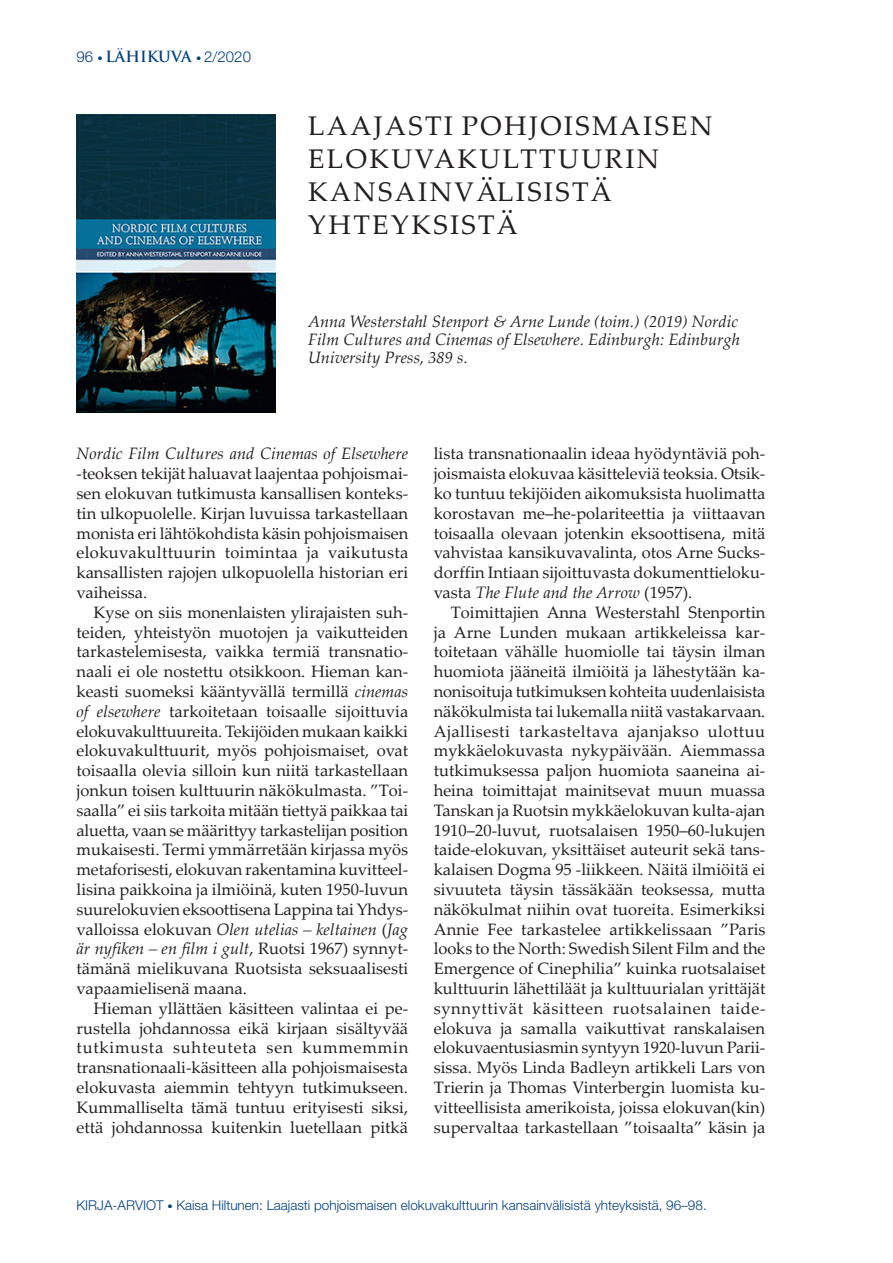
<style>
.page{position:relative;width:893px;height:1263px;background:#fff}
.page>*{position:absolute;margin:0;border:0;box-sizing:border-box;transform-origin:0 0}
.KATSAUS_jne_otsikko{font:27px "Palatino Linotype";letter-spacing:.09em;color:#231f20}
.KATSAUS_jne_leipis{font:16.5px/19.8px "Palatino Linotype";color:#231f20;text-align:justify}
.KATSAUS_jne_leipis_1{font:16.5px/19.8px "Palatino Linotype";color:#231f20;text-align:justify}
.Teostiedot_kirja-arv{font:italic 16.5px/18px "Palatino Linotype";color:#231f20}
.t1{font:300 15px "Helvetica Neue";color:#003f80}
.t2{font:300 13.5px "Helvetica Neue";color:#003f80}
.s1{font-size:10.5px}
.s2{font-family:"Trajan Pro";font-weight:700}
.s3{font-style:italic}
</style>
<div class="page">
<img style="left:77px;top:115px;width:198px;height:298px">
<p class="t1" style="left:77px;top:47px;width:176px">96 <span class="s1">•</span> <span class="s2">LÄHIKUVA</span> <span class="s1">•</span> 2/2020</p>
<p class="KATSAUS_jne_otsikko" style="left:308px;top:106px;width:406px">LAAJASTI POHJOISMAISEN</p>
<p class="KATSAUS_jne_otsikko" style="left:308px;top:139px;width:353px">ELOKUVAKULTTUURIN</p>
<p class="KATSAUS_jne_otsikko" style="left:308px;top:172px;width:305px">KANSAINVÄLISISTÄ</p>
<p class="KATSAUS_jne_otsikko" style="left:308px;top:205px;width:211px">YHTEYKSISTÄ</p>
<p class="Teostiedot_kirja-arv" style="left:308px;top:312px;width:434px">Anna Westerstahl Stenport &amp; Arne Lunde (toim.) (2019) Nordic<br>Film Cultures and Cinemas of Elsewhere. Edinburgh: Edinburgh<br>University Press, 389 s.</p>
<p class="KATSAUS_jne_leipis_1" style="left:77px;top:443px;width:333px"><span class="s3">Nordic Film Cultures and Cinemas of Elsewhere </span>-teoksen tekijät haluavat laajentaa pohjoismai&shy;sen elokuvan tutkimusta kansallisen konteks&shy;tin ulkopuolelle. Kirjan luvuissa tarkastellaan monista eri lähtökohdista käsin pohjoismaisen elokuvakulttuurin toimintaa ja vaikutusta kansallisten rajojen ulkopuolella historian eri vaiheissa.</p>
<p class="KATSAUS_jne_leipis" style="left:77px;top:602px;width:333px;text-indent:17px">Kyse on siis monenlaisten ylirajaisten suh&shy;teiden, yhteistyön muotojen ja vaikutteiden tarkastelemisesta, vaikka termiä transnatio&shy;naali ei ole nostettu otsikkoon. Hieman kan&shy;keasti suomeksi kääntyvällä termillä <span class="s3">cinemas of elsewhere</span> tarkoitetaan toisaalle sijoittuvia elokuvakulttuureita. Tekijöiden mukaan kaikki elokuvakulttuurit, myös pohjoismaiset, ovat toisaalla olevia silloin kun niitä tarkastellaan jonkun toisen kulttuurin näkökulmasta. ”Toi&shy;saalla” ei siis tarkoita mitään tiettyä paikkaa tai aluetta, vaan se määrittyy tarkastelijan position mukaisesti. Termi ymmärretään kirjassa myös metaforisesti, elokuvan rakentamina kuvitteel&shy;lisina paikkoina ja ilmiöinä, kuten 1950-luvun suurelokuvien eksoottisena Lappina tai Yhdys&shy;valloissa elokuvan <span class="s3">Olen utelias – keltainen</span> (<span class="s3">Jag är nyfiken – en film i gult</span>, Ruotsi 1967) synnyt&shy;tämänä mielikuvana Ruotsista seksuaalisesti vapaamielisenä maana.</p>
<p class="KATSAUS_jne_leipis" style="left:77px;top:998px;width:333px;text-indent:17px">Hieman yllättäen käsitteen valintaa ei pe&shy;rustella johdannossa eikä kirjaan sisältyvää tutkimusta suhteuteta sen kummemmin transnationaali-käsitteen alla pohjoismaisesta elokuvasta aiemmin tehtyyn tutkimukseen.<br>Kummalliselta tämä tuntuu erityisesti siksi, että johdannossa kuitenkin luetellaan pitkä</p>
<p class="KATSAUS_jne_leipis" style="left:434px;top:443px;width:333px">lista transnationaalin ideaa hyödyntäviä poh&shy;joismaista elokuvaa käsitteleviä teoksia. Otsik&shy;ko tuntuu tekijöiden aikomuksista huolimatta korostavan me–he-polariteettia ja viittaavan toisaalla olevaan jotenkin eksoottisena, mitä vahvistaa kansikuvavalinta, otos Arne Sucks&shy;dorffin Intiaan sijoittuvasta dokumenttieloku&shy;vasta <span class="s3">The Flute and the Arrow</span> (1957).</p>
<p class="KATSAUS_jne_leipis" style="left:434px;top:602px;width:333px;text-indent:17px">Toimittajien Anna Westerstahl Stenportin ja Arne Lunden mukaan artikkeleissa kar&shy;toitetaan vähälle huomiolle tai täysin ilman huomiota jääneitä ilmiöitä ja lähestytään ka&shy;nonisoituja tutkimuksen kohteita uudenlaisista näkökulmista tai lukemalla niitä vastakarvaan.<br>Ajallisesti tarkasteltava ajanjakso ulottuu mykkäelokuvasta nykypäivään. Aiemmassa tutkimuksessa paljon huomiota saaneina ai&shy;heina toimittajat mainitsevat muun muassa Tanskan ja Ruotsin mykkäelokuvan kulta-ajan 1910–20-luvut, ruotsalaisen 1950–60-lukujen taide-elokuvan, yksittäiset auteurit sekä tans&shy;kalaisen Dogma 95 -liikkeen. Näitä ilmiöitä ei sivuuteta täysin tässäkään teoksessa, mutta näkökulmat niihin ovat tuoreita. Esimerkiksi Annie Fee tarkastelee artikkelissaan ”Paris looks to the North: Swedish Silent Film and the Emergence of Cinephilia” kuinka ruotsalaiset kulttuurin lähettiläät ja kulttuurialan yrittäjät synnyttivät käsitteen ruotsalainen taide&shy;elokuva ja samalla vaikuttivat ranskalaisen elokuvaentusiasmin syntyyn 1920-luvun Parii&shy;sissa. Myös Linda Badleyn artikkeli Lars von Trierin ja Thomas Vinterbergin luomista ku&shy;vitteellisista amerikoista, joissa elokuvan(kin) supervaltaa tarkastellaan ”toisaalta” käsin ja</p>
<p class="t2" style="left:77px;top:1197px;width:632px">KIRJA-ARVIOT <span class="s1">•</span> Kaisa Hiltunen: Laajasti pohjoismaisen elokuvakulttuurin kansainvälisistä yhteyksistä, 96–98.</p>
</div>
